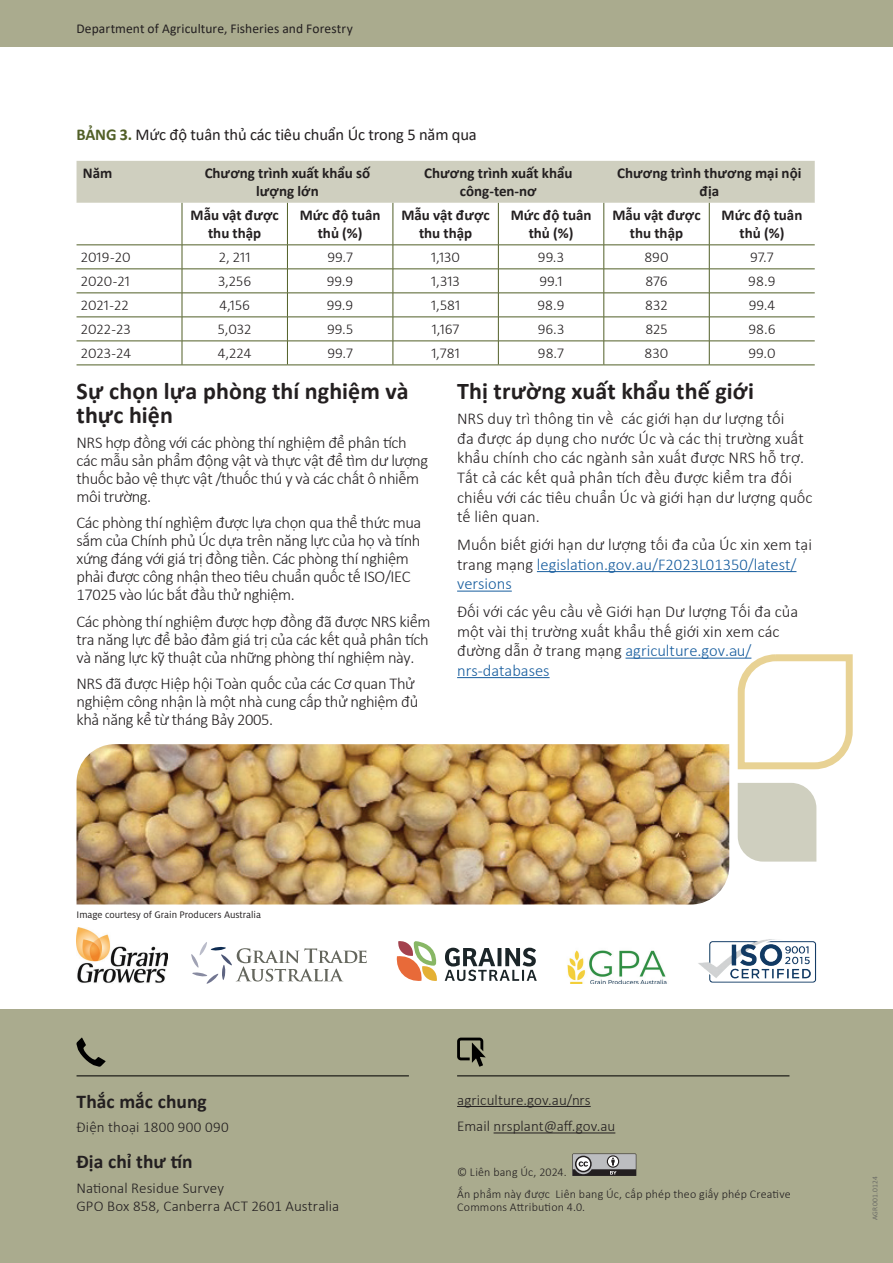
<style>
.page{position:relative;width:893px;height:1263px;background:#fff}
.page>*{position:absolute;margin:0;border:0;box-sizing:border-box;transform-origin:0 0}
.t1{font:700 24px/24px "Calibri";letter-spacing:.005em;color:#231f20}
.t2{font:700 19.5px "Calibri";letter-spacing:.005em;color:#231f20}
.t3{font:300 16.5px/18px "Calibri";letter-spacing:-.025em;color:#231f20}
.t4{font:300 16.5px/19.5px "Calibri";color:#231f20}
.t5{font:16.5px "Calibri";letter-spacing:-.01em;color:#231f20}
.t6{font:300 15px/18px "Calibri";color:#231f20}
.t7{font:700 15px/18px "Calibri";color:#231f20;text-align:center}
.t8{font:13.5px "Calibri";letter-spacing:.005em;color:#231f20}
.t9{font:300 12px/22px "Calibri";letter-spacing:.015em;color:#231f20}
.t10{font:10.5px "Milo Pro";color:#231f20}
.t11{font:300 7.5px "Calibri";letter-spacing:.035em;color:#57585a}
.s1{font-weight:700;color:#515f27}
.s2{color:#175d9e}
</style>
<div class="page">
<hr style="left:77px;top:364px;width:105px;height:1px;background:#515f27">
<hr style="left:182px;top:364px;width:105px;height:1px;background:#515f27">
<hr style="left:287px;top:364px;width:106px;height:1px;background:#515f27">
<hr style="left:393px;top:364px;width:105px;height:1px;background:#515f27">
<hr style="left:498px;top:364px;width:106px;height:1px;background:#515f27">
<hr style="left:604px;top:364px;width:105px;height:1px;background:#515f27">
<hr style="left:709px;top:364px;width:106px;height:1px;background:#515f27">
<svg style="left:77px;top:161px;width:738px;height:203px"></svg>
<hr style="left:77px;top:245px;width:105px;height:1px;background:#515f27">
<hr style="left:77px;top:269px;width:105px;height:1px;background:#515f27">
<hr style="left:77px;top:293px;width:105px;height:1px;background:#515f27">
<hr style="left:77px;top:317px;width:105px;height:1px;background:#515f27">
<hr style="left:77px;top:341px;width:105px;height:1px;background:#515f27">
<hr style="left:537px;top:571px;width:259px;height:1px;background:#175d9e">
<hr style="left:457px;top:591px;width:55px;height:1px;background:#175d9e">
<hr style="left:625px;top:658px;width:126px;height:1px;background:#175d9e">
<hr style="left:457px;top:677px;width:93px;height:1px;background:#175d9e">
<div style="left:0;top:1009px;width:893px;height:254px;background:#aaab8e"></div>
<div style="left:0;top:0;width:893px;height:47px;background:#aaab8e"></div>
<hr style="left:77px;top:1075px;width:332px;height:1px;background:#000">
<svg style="left:76px;top:1037px;width:30px;height:30px"></svg>
<hr style="left:457px;top:1075px;width:332px;height:1px;background:#000">
<svg style="left:457px;top:1037px;width:29px;height:30px"></svg>
<hr style="left:457px;top:1106px;width:134px;height:1px;background:#231f20">
<hr style="left:494px;top:1132px;width:121px;height:1px;background:#231f20">
<svg style="left:572px;top:1153px;width:64px;height:23px"></svg>
<div style="left:738px;top:783px;width:78px;height:78px;background:#cfcfbf"></div>
<svg style="left:736px;top:654px;width:117px;height:116px"></svg>
<svg style="left:445px;top:948px;width:92px;height:33px"></svg>
<svg style="left:396px;top:941px;width:41px;height:40px"></svg>
<img style="left:698px;top:939px;width:119px;height:44px">
<img style="left:567px;top:950px;width:100px;height:34px">
<img style="left:77px;top:927px;width:91px;height:56px">
<svg style="left:191px;top:942px;width:176px;height:42px"></svg>
<img style="left:77px;top:744px;width:652px;height:160px">
<p class="t8" style="left:76px;top:19px;width:278px">Department of Agriculture, Fisheries and Forestry</p>
<p class="t8" style="left:129px;top:19px;width:278px">Department of Agriculture, Fisheries and Forestry</p>
<p class="t5" style="left:77px;top:123px;width:402px"><span class="s1">BẢNG 3.</span> Mức độ tuân thủ các tiêu chuẩn Úc trong 5 năm qua</p>
<p class="t7" style="left:83px;top:164px;width:31px">Năm</p>
<p class="t7" style="left:205px;top:164px;width:167px">Chương trình xuất khẩu số lượng lớn</p>
<p class="t7" style="left:424px;top:164px;width:150px">Chương trình xuất khẩu công-ten-nơ</p>
<p class="t7" style="left:617px;top:164px;width:186px">Chương trình thương mại nội địa</p>
<p class="t7" style="left:191px;top:206px;width:90px">Mẫu vật được thu thập</p>
<p class="t7" style="left:300px;top:206px;width:82px">Mức độ tuân thủ (%)</p>
<p class="t7" style="left:401px;top:206px;width:90px">Mẫu vật được thu thập</p>
<p class="t7" style="left:511px;top:206px;width:82px">Mức độ tuân thủ (%)</p>
<p class="t7" style="left:612px;top:206px;width:90px">Mẫu vật được thu thập</p>
<p class="t7" style="left:722px;top:206px;width:82px">Mức độ tuân thủ (%)</p>
<p class="t6" style="left:81px;top:248px;width:51px">2019 -20</p>
<p class="t6" style="left:219px;top:248px;width:33px">2, 211</p>
<p class="t6" style="left:327px;top:248px;width:27px">99.7</p>
<p class="t6" style="left:431px;top:248px;width:30px">1,130</p>
<p class="t6" style="left:538px;top:248px;width:28px">99.3</p>
<p class="t6" style="left:644px;top:248px;width:26px">890</p>
<p class="t6" style="left:750px;top:248px;width:25px">97.7</p>
<p class="t6" style="left:81px;top:272px;width:51px">2020 -21</p>
<p class="t6" style="left:218px;top:272px;width:35px">3,256</p>
<p class="t6" style="left:327px;top:272px;width:28px">99.9</p>
<p class="t6" style="left:431px;top:272px;width:30px">1,313</p>
<p class="t6" style="left:539px;top:272px;width:25px">99.1</p>
<p class="t6" style="left:645px;top:272px;width:24px">876</p>
<p class="t6" style="left:748px;top:272px;width:29px">98.9</p>
<p class="t6" style="left:81px;top:296px;width:49px">2021 -22</p>
<p class="t6" style="left:219px;top:296px;width:32px">4,156</p>
<p class="t6" style="left:327px;top:296px;width:28px">99.9</p>
<p class="t6" style="left:431px;top:296px;width:31px">1,581</p>
<p class="t6" style="left:537px;top:296px;width:29px">98.9</p>
<p class="t6" style="left:645px;top:296px;width:24px">832</p>
<p class="t6" style="left:749px;top:296px;width:28px">99.4</p>
<p class="t6" style="left:81px;top:320px;width:52px">2022 -23</p>
<p class="t6" style="left:218px;top:320px;width:35px">5,032</p>
<p class="t6" style="left:327px;top:320px;width:28px">99.5</p>
<p class="t6" style="left:432px;top:320px;width:29px">1,167</p>
<p class="t6" style="left:538px;top:320px;width:28px">96.3</p>
<p class="t6" style="left:645px;top:320px;width:24px">825</p>
<p class="t6" style="left:748px;top:320px;width:29px">98.6</p>
<p class="t6" style="left:81px;top:344px;width:52px">2023 -24</p>
<p class="t6" style="left:218px;top:344px;width:35px">4,224</p>
<p class="t6" style="left:327px;top:344px;width:27px">99.7</p>
<p class="t6" style="left:431px;top:344px;width:30px">1,781</p>
<p class="t6" style="left:538px;top:344px;width:28px">98.7</p>
<p class="t6" style="left:645px;top:344px;width:25px">830</p>
<p class="t6" style="left:748px;top:344px;width:29px">99.0</p>
<h1 class="t1" style="left:77px;top:379px;width:334px">Sự chọn lựa phòng thí nghiệm và thực hiện</h1>
<p class="t3" style="left:77px;top:433px;width:353px">NRS hợp đồng với các phòng thí nghiệm để phân tích các mẫu sản phẩm động vật và thực vật để tìm dư lượng thuốc bảo vệ thực vật /thuốc thú y và các chất ô nhiễm môi trường.</p>
<p class="t3" style="left:77px;top:514px;width:346px">Các phòng thí nghìệm được lựa chọn qua thể thức mua sắm của Chính phủ Úc dựa trên năng lực của họ và tính xứng đáng với giá trị đồng tiền. Các phòng thí nghiệm phải được công nhận theo tiêu chuẩn quốc tế ISO/IEC 17025 vào lúc bắt đầu thử nghiệm.</p>
<p class="t3" style="left:77px;top:612px;width:355px;text-align:justify">Các phòng thí nghiệm được hợp đồng đã được NRS kiểm tra năng lực để bảo đảm giá trị của các kết quả phân tích và năng lực kỹ thuật của những phòng thí nghiệm này.</p>
<p class="t3" style="left:77px;top:675px;width:343px">NRS đã được Hiệp hội Toàn quốc của các Cơ quan Thử nghiệm công nhận là một nhà cung cấp thử nghiệm đủ khả năng kể từ tháng Bảy 2005.</p>
<h1 class="t1" style="left:457px;top:378px;width:298px">Thị trường xuất khẩu thế giới</h1>
<p class="t4" style="left:457px;top:409px;width:357px">NRS duy trì thông tin về các giới hạn dư lượng tối<br>đa được áp dụng cho nước Úc và các thị trường xuất khẩu chính cho các ngành sản xuất được NRS hỗ trợ.<br>Tất cả các kết quả phân tích đều được kiểm tra đối chiếu với các tiêu chuẩn Úc và giới hạn dư lượng quốc tế liên quan.</p>
<p class="t4" style="left:457px;top:535px;width:356px">Muốn biết giới hạn dư lượng tối đa của Úc xin xem tại trang mạng <span class="s2">legislation.gov.au/F2023L01350/latest/ versions</span></p>
<p class="t4" style="left:457px;top:602px;width:343px">Đối với các yêu cầu về Giới hạn Dư lượng Tối đa của một vài thị trường xuất khẩu thế giới xin xem các đường dẫn ở trang mạng <span class="s2">agriculture.gov.au/ nrs-databases</span></p>
<p class="t10" style="left:77px;top:909px;width:186px">Image courtesy of Grain Producers Australia</p>
<p class="t2" style="left:77px;top:1088px;width:132px">Thắc mắc chung</p>
<p class="t6" style="left:77px;top:1118px;width:154px">Điện thoại 1800 900 090</p>
<p class="t2" style="left:77px;top:1148px;width:118px">Địa chỉ thư tín</p>
<p class="t6" style="left:77px;top:1178px;width:264px">National Residue Survey<br>GPO Box 858, Canberra ACT 2601 Australia</p>
<p class="t6" style="left:457px;top:1086px;width:160px;line-height:26.5px">agriculture.gov.au/nrs<br>Email nrsplant@aff.gov.au</p>
<p class="t9" style="left:457px;top:1161px;width:335px">© Liên bang Úc, 2024.<br>Ấn phẩm này được Liên bang Úc, cấp phép theo giấy phép Creative</p>
<p class="t9" style="left:457px;top:1196px;width:130px">Commons Attribution 4.0.</p>
<p class="t11" style="left:870px;top:1220px;width:45px;rotate:-90deg">AGR001.0124</p>
</div>
